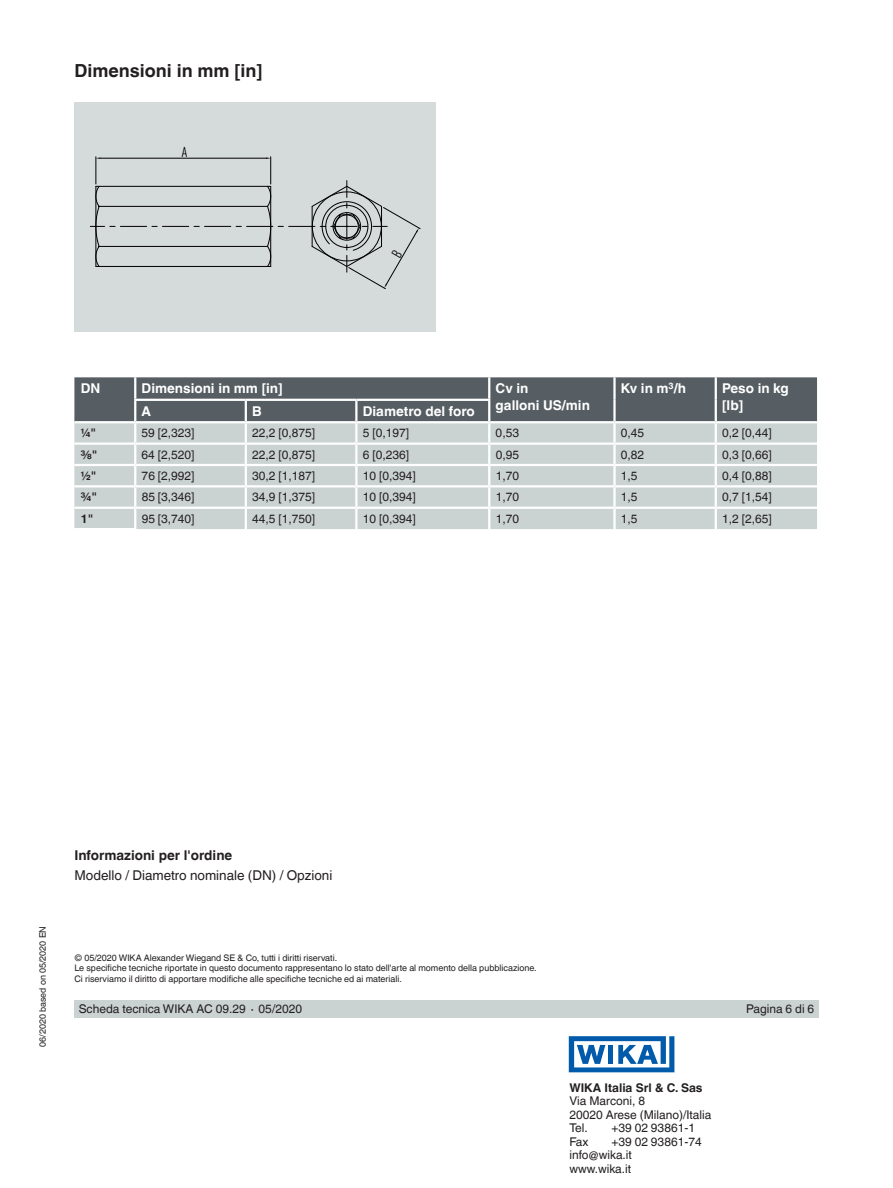
<style>
.page{position:relative;width:893px;height:1188px;background:#fff}
.page>*{position:absolute;margin:0;border:0;box-sizing:border-box;transform-origin:0 0}
.t1{font:700 18px "Helvetica World";color:#231f20}
.t2{font:14.25px "DIN Cond";color:#000002}
.t3{font:700 13.5px/16.5px "Helvetica World";color:#fff}
.t4{font:13.5px "Helvetica World";color:#231f20}
.t5{font:700 13.5px "Helvetica World";color:#231f20}
.t6{font:12px/13.5px "Helvetica World";color:#231f20}
.t7{font:700 12px "Helvetica World";color:#231f20}
.t8{font:9px/10.5px "Helvetica World";color:#231f20}
</style>
<div class="page">
<div style="left:74px;top:1000px;width:745px;height:18px;background:#cbd2d2"></div>
<svg style="left:569px;top:1036px;width:105px;height:36px"></svg>
<div style="left:74px;top:102px;width:362px;height:230px;background:#d5dadb"></div>
<div style="left:74px;top:487px;width:743px;height:42px;background:#cbd2d2"></div>
<svg style="left:74px;top:377px;width:743px;height:108px;background:#9fa6a8"></svg>
<hr style="left:134px;top:487px;width:2px;height:20px;background:#fff">
<hr style="left:245px;top:487px;width:2px;height:20px;background:#fff">
<hr style="left:355px;top:487px;width:2px;height:20px;background:#fff">
<hr style="left:488px;top:487px;width:2px;height:20px;background:#fff">
<hr style="left:613px;top:487px;width:3px;height:20px;background:#fff">
<hr style="left:715px;top:487px;width:2px;height:20px;background:#fff">
<hr style="left:74px;top:507px;width:61px;height:2px;background:#fff">
<hr style="left:74px;top:528px;width:62px;height:2px;background:#fff">
<hr style="left:135px;top:507px;width:111px;height:2px;background:#fff">
<svg style="left:134px;top:509px;width:2px;height:19px"></svg>
<hr style="left:246px;top:507px;width:110px;height:2px;background:#fff">
<hr style="left:245px;top:509px;width:2px;height:20px;background:#fff">
<hr style="left:356px;top:507px;width:133px;height:2px;background:#fff">
<hr style="left:355px;top:509px;width:2px;height:20px;background:#fff">
<hr style="left:489px;top:507px;width:125px;height:2px;background:#fff">
<hr style="left:488px;top:509px;width:2px;height:20px;background:#fff">
<hr style="left:613px;top:509px;width:3px;height:20px;background:#fff">
<hr style="left:716px;top:507px;width:101px;height:2px;background:#fff">
<hr style="left:715px;top:509px;width:2px;height:20px;background:#fff">
<hr style="left:74px;top:421px;width:61px;height:2px;background:#fff">
<hr style="left:134px;top:401px;width:2px;height:20px;background:#fff">
<hr style="left:134px;top:377px;width:2px;height:22px;background:#fff">
<hr style="left:134px;top:399px;width:112px;height:2px;background:#fff">
<hr style="left:246px;top:399px;width:110px;height:2px;background:#fff">
<hr style="left:356px;top:399px;width:134px;height:2px;background:#fff">
<hr style="left:488px;top:377px;width:2px;height:22px;background:#fff">
<hr style="left:488px;top:401px;width:2px;height:20px;background:#fff">
<hr style="left:614px;top:507px;width:102px;height:2px;background:#fff">
<hr style="left:135px;top:421px;width:111px;height:2px;background:#fff">
<hr style="left:246px;top:421px;width:110px;height:2px;background:#fff">
<hr style="left:356px;top:421px;width:133px;height:2px;background:#fff">
<hr style="left:489px;top:421px;width:125px;height:2px;background:#fff">
<hr style="left:614px;top:421px;width:102px;height:2px;background:#fff">
<hr style="left:716px;top:421px;width:101px;height:2px;background:#fff">
<svg style="left:90px;top:157px;width:330px;height:132px"></svg>
<h1 class="t1" style="left:74px;top:60px;width:189px">Dimensioni in mm [in]</h1>
<p class="t2" style="left:182px;top:144px;width:7px">A</p>
<p class="t3" style="left:81px;top:381px;width:21px">DN</p>
<p class="t3" style="left:142px;top:381px;width:142px">Dimensioni in mm [in]</p>
<p class="t3" style="left:496px;top:381px;width:96px">Cv in<br>galloni US/min</p>
<p class="t3" style="left:621px;top:381px;width:67px">Kv in m<sup>3</sup>/h</p>
<p class="t3" style="left:722px;top:381px;width:68px">Peso in kg [lb]</p>
<p class="t3" style="left:142px;top:403px;width:11px">A</p>
<p class="t3" style="left:252px;top:403px;width:11px">B</p>
<p class="t3" style="left:363px;top:403px;width:114px">Diametro del foro</p>
<p class="t7" style="left:81px;top:426px;width:17px">1/4"</p>
<p class="t6" style="left:142px;top:426px;width:54px">59 [2,323]</p>
<p class="t6" style="left:252px;top:426px;width:64px">22,2 [0,875]</p>
<p class="t6" style="left:363px;top:426px;width:48px">5 [0,197]</p>
<p class="t6" style="left:496px;top:426px;width:25px">0,53</p>
<p class="t6" style="left:621px;top:426px;width:25px">0,45</p>
<p class="t6" style="left:722px;top:426px;width:51px">0,2 [0,44]</p>
<p class="t7" style="left:81px;top:447px;width:18px">3/8"</p>
<p class="t6" style="left:142px;top:448px;width:54px">64 [2,520]</p>
<p class="t6" style="left:252px;top:448px;width:64px">22,2 [0,875]</p>
<p class="t6" style="left:363px;top:448px;width:48px">6 [0,236]</p>
<p class="t6" style="left:496px;top:448px;width:25px">0,95</p>
<p class="t6" style="left:621px;top:448px;width:25px">0,82</p>
<p class="t6" style="left:722px;top:448px;width:51px">0,3 [0,66]</p>
<p class="t7" style="left:81px;top:469px;width:17px">1/2"</p>
<p class="t6" style="left:142px;top:469px;width:54px">76 [2,992]</p>
<p class="t6" style="left:252px;top:469px;width:64px">30,2 [1,187]</p>
<p class="t6" style="left:363px;top:469px;width:54px">10 [0,394]</p>
<p class="t6" style="left:496px;top:469px;width:25px">1,70</p>
<p class="t6" style="left:621px;top:469px;width:18px">1,5</p>
<p class="t6" style="left:722px;top:469px;width:51px">0,4 [0,88]</p>
<p class="t7" style="left:81px;top:490px;width:18px">¾"</p>
<p class="t6" style="left:142px;top:490px;width:54px">85 [3,346]</p>
<p class="t6" style="left:252px;top:490px;width:64px">34,9 [1,375]</p>
<p class="t6" style="left:363px;top:490px;width:54px">10 [0,394]</p>
<p class="t6" style="left:496px;top:490px;width:25px">1,70</p>
<p class="t6" style="left:621px;top:490px;width:18px">1,5</p>
<p class="t6" style="left:722px;top:490px;width:51px">0,7 [1,54]</p>
<p class="t7" style="left:81px;top:512px;width:14px">1"</p>
<p class="t6" style="left:142px;top:512px;width:54px">95 [3,740]</p>
<p class="t6" style="left:252px;top:512px;width:64px">44,5 [1,750]</p>
<p class="t6" style="left:363px;top:512px;width:54px">10 [0,394]</p>
<p class="t6" style="left:496px;top:512px;width:25px">1,70</p>
<p class="t6" style="left:621px;top:512px;width:18px">1,5</p>
<p class="t6" style="left:722px;top:512px;width:51px">1,2 [2,65]</p>
<p class="t8" style="left:37px;top:1047px;width:122px;rotate:-90deg">06/2020 based on 05/2020 EN</p>
<p class="t5" style="left:74px;top:848px;width:159px">Informazioni per l'ordine</p>
<p class="t4" style="left:74px;top:867px;width:259px">Modello / Diametro nominale (DN) / Opzioni</p>
<p class="t8" style="left:74px;top:952px;width:464px">© 05/2020 WIKA Alexander Wiegand SE &amp; Co, tutti i diritti riservati.<br>Le specifiche tecniche riportate in questo documento rappresentano lo stato dell'arte al momento della pubblicazione.<br>Ci riserviamo il diritto di apportare modifiche alle specifiche tecniche ed ai materiali.</p>
<p class="t6" style="left:79px;top:1002px;width:225px">Scheda tecnica WIKA AC 09.29 ∙ 05/2020</p>
<p class="t6" style="left:746px;top:1002px;width:70px">Pagina 6 di 6</p>
<p class="t7" style="left:569px;top:1080px;width:135px">WIKA Italia Srl &amp; C. Sas</p>
<p class="t6" style="left:569px;top:1094px;width:143px">Via Marconi, 8<br>20020 Arese (Milano)/Italia<br>Tel.</p>
<p class="t6" style="left:611px;top:1121px;width:85px">+39 02 93861-1</p>
<p class="t6" style="left:569px;top:1135px;width:21px">Fax</p>
<p class="t6" style="left:569px;top:1135px;width:134px;text-indent:42px">+39 02 93861-74 info@wika.it<br>www.wika.it</p>
</div>
